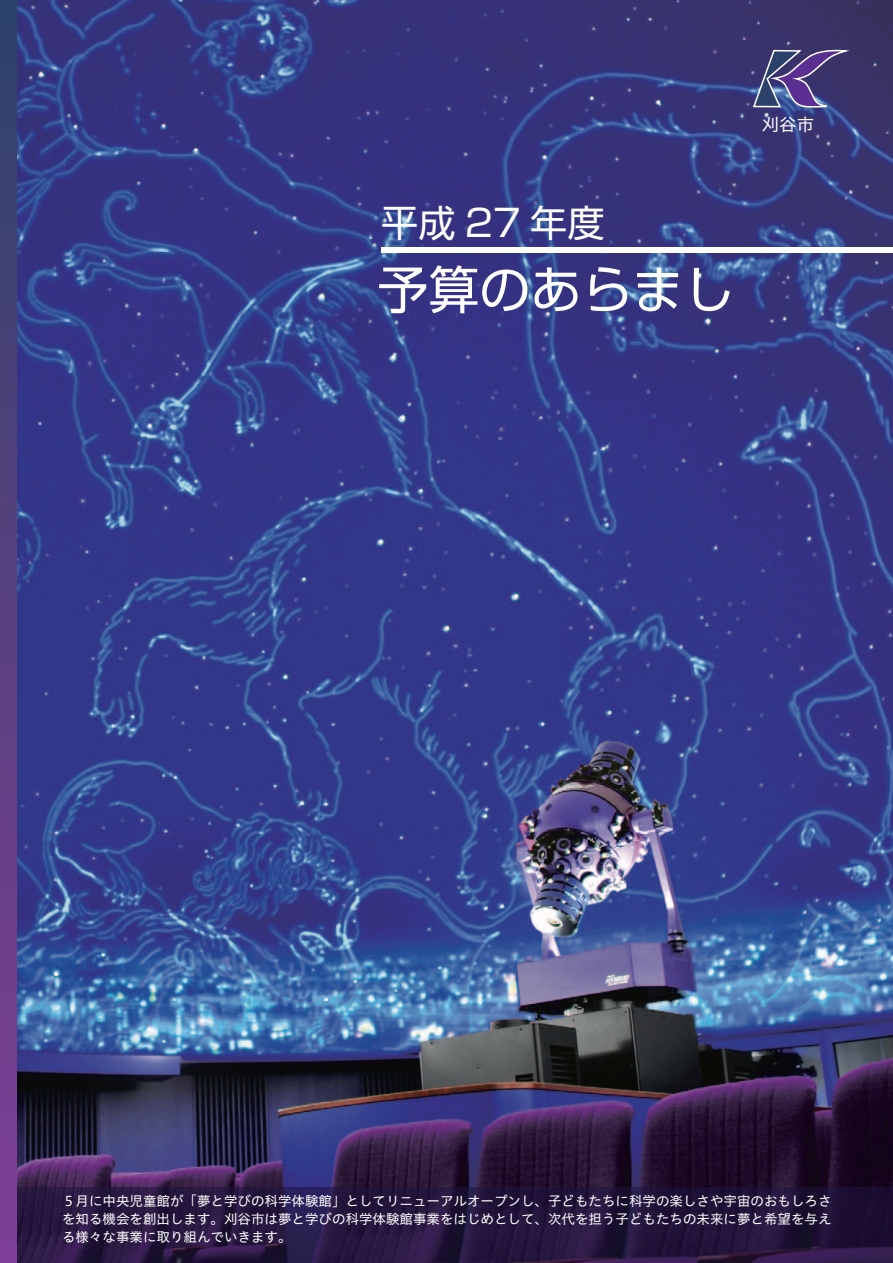
<style>
.page{position:relative;width:893px;height:1263px;background:#fff}
.page>*{position:absolute;margin:0;border:0;box-sizing:border-box;transform-origin:0 0}
.t1{font:51px "Shin Go Pro";color:#fff}
.t2{font:37.05px "Shin Go Pro";color:#fff}
.t3{font:17.4px "Hiragino UD Sans Std N W4";color:#fff}
.t4{font:13.5px/18px "Hiragino UD Sans Std N W4";color:#fff;text-align:justify}
</style>
<div class="page">
<img style="left:16px;top:0;width:877px;height:1187px">
<svg style="left:16px;top:1187px;width:877px;height:76px;background:#25163d"></svg>
<div style="left:0;top:0;width:16px;height:1263px;background:linear-gradient(to bottom,#2f426a,#813e96)"></div>
<svg style="left:752px;top:48px;width:95px;height:61px;background:#544f88"></svg>
<div style="left:381px;top:248px;width:512px;height:5px;background:#fff"></div>
<h2 class="t2" style="left:381px;top:193px;width:225px">平成 27 年度</h2>
<h1 class="t1" style="left:377px;top:248px;width:358px">予算のあらまし</h1>
<p class="t3" style="left:762px;top:111px;width:54px">刈谷市</p>
<p class="t4" style="left:62px;top:1191px;width:771px">５月に中央児童館が「夢と学びの科学体験館」としてリニューアルオープンし、子どもたちに科学の楽しさや宇宙のおもしろさを知る機会を創出します。刈谷市は夢と学びの科学体験館事業をはじめとして、次代を担う子どもたちの未来に夢と希望を与える様々な事業に取り組んでいきます。</p>
</div>
